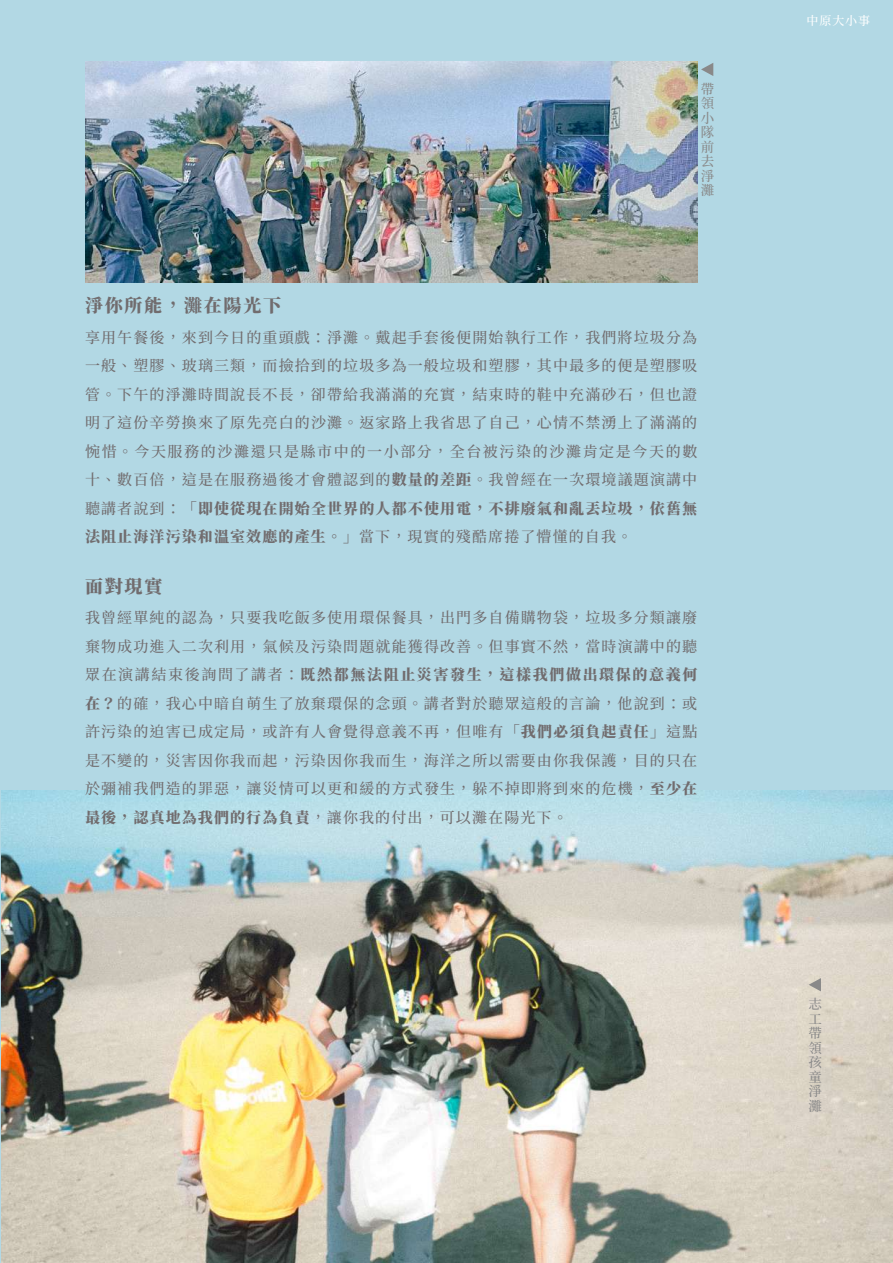
<style>
.page{position:relative;width:893px;height:1263px;background:#b2d8e4}
.page>*{position:absolute;margin:0;border:0;box-sizing:border-box;transform-origin:0 0}
.t1{font:900 18px "Noto Serif CJ Ktc";letter-spacing:.1em;color:#716c6e}
.t2{font:500 15px/28.5px "Noto Serif CJ Ktc";letter-spacing:.075em;color:#716c6e;text-align:justify}
.t3{font:500 13.5px/14.5px "Noto Serif CJ Ktc";color:#898989;text-align:justify}
.t4{font:500 12px "Noto Serif CJ Ktc";letter-spacing:.075em;color:#fff}
.s1{font-weight:900}
</style>
<div class="page">
<img style="left:1px;top:791px;width:892px;height:472px">
<img style="left:85px;top:62px;width:612px;height:221px">
<svg style="left:701px;top:63px;width:12px;height:13px"></svg>
<svg style="left:809px;top:978px;width:12px;height:13px"></svg>
<p class="t3" style="left:701px;top:82px;width:16px">帶領小隊前去淨灘</p>
<p class="t1" style="left:85px;top:296px;width:198px">淨你所能，灘在陽光下</p>
<p class="t2" style="left:85px;top:323px;width:614px">享用午餐後，來到今日的重頭戲：淨灘。戴起手套後便開始執行工作，我們將垃圾分為一般、塑膠、玻璃三類，而撿拾到的垃圾多為一般垃圾和塑膠，其中最多的便是塑膠吸管。下午的淨灘時間說長不長，卻帶給我滿滿的充實，結束時的鞋中充滿砂石，但也證明了這份辛勞換來了原先亮白的沙灘。返家路上我省思了自己，心情不禁湧上了滿滿的惋惜。今天服務的沙灘還只是縣市中的一小部分，全台被污染的沙灘肯定是今天的數十、數百倍，這是在服務過後才會體認到的<span class="s1">數量的差距</span>。我曾經在一次環境議題演講中聽講者說到：<span class="s1">「即使從現在開始全世界的人都不使用電，不排廢氣和亂丟垃圾，依舊無法阻止海洋污染和溫室效應的產生。」</span>當下，現實的殘酷席捲了懵懂的自我。</p>
<p class="t1" style="left:85px;top:576px;width:79px">面對現實</p>
<p class="t2" style="left:85px;top:604px;width:614px">我曾經單純的認為，只要我吃飯多使用環保餐具，出門多自備購物袋，垃圾多分類讓廢棄物成功進入二次利用，氣候及污染問題就能獲得改善。但事實不然，當時演講中的聽眾在演講結束後詢問了講者：<span class="s1">既然都無法阻止災害發生，這樣我們做出環保的意義何在？</span>的確，我心中暗自萌生了放棄環保的念頭。講者對於聽眾這般的言論，他說到：或許污染的迫害已成定局，或許有人會覺得意義不再，但唯有<span class="s1">「我們必須負起責任」</span>這點是不變的，災害因你我而起，污染因你我而生，海洋之所以需要由你我保護，目的只在於彌補我們造的罪惡，讓災情可以更和緩的方式發生，躲不掉即將到來的危機，<span class="s1">至少在最後，認真地為我們的行為負責</span>，讓你我的付出，可以灘在陽光下。</p>
<p class="t4" style="left:806px;top:14px;width:65px">中原大小事</p>
<p class="t3" style="left:808px;top:997px;width:15px">志工帶領孩童淨灘</p>
</div>
